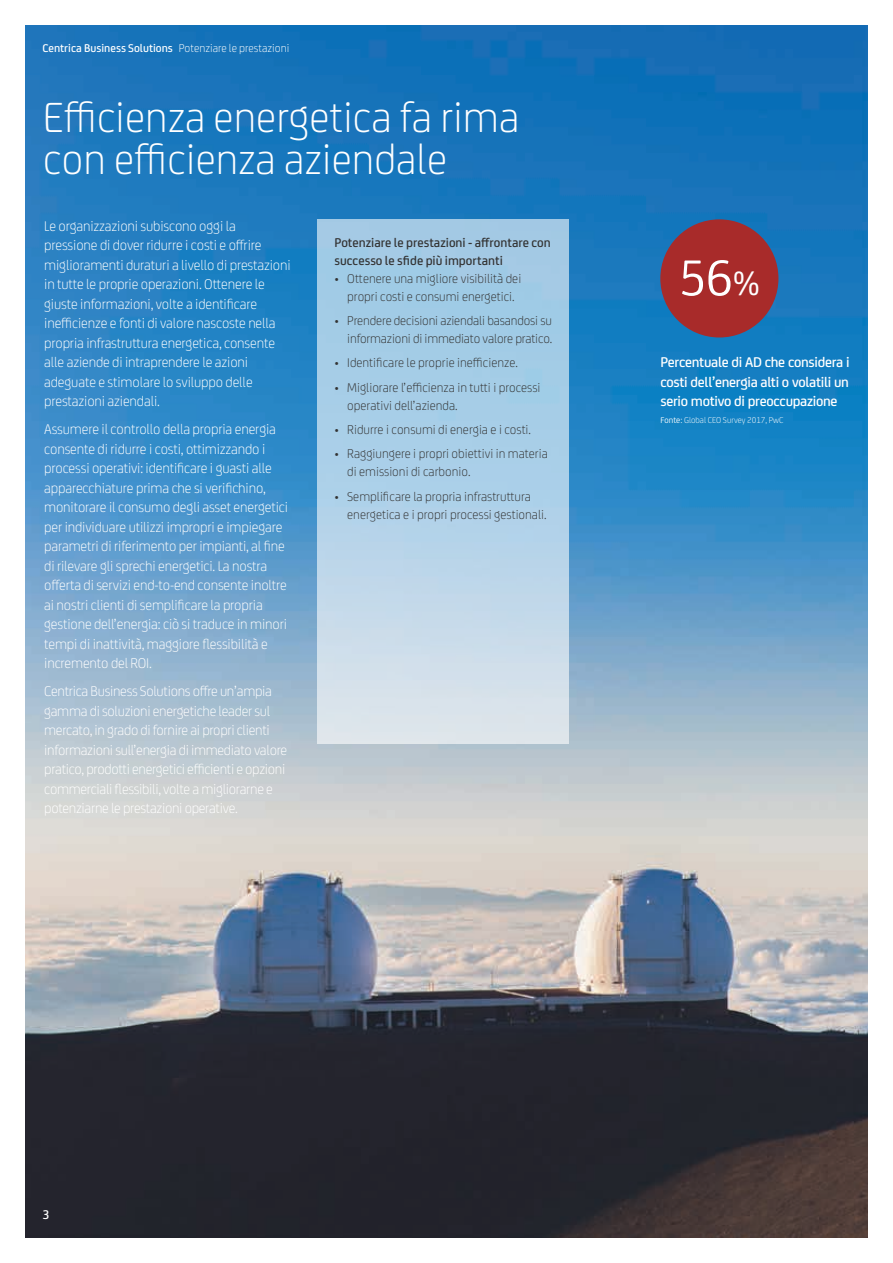
<style>
.page{position:relative;width:893px;height:1263px;background:#fff}
.page>*{position:absolute;margin:0;border:0;box-sizing:border-box;transform-origin:0 0}
.t1{font:54px "FS Joey Pro";color:#fff}
.t2{font:300 45px/42px "FS Joey Pro";color:#fff}
.t3{font:300 15px/19.5px "FS Joey Pro";letter-spacing:-.01em;color:#fff}
.t4{font:500 15px/19.5px "FS Joey Pro";letter-spacing:-.02em;color:#fff;text-align:justify}
.t5{font:300 13.5px/18px "FS Joey Pro";color:#333}
.t6{font:500 13.5px/18px "FS Joey Pro";color:#333}
.t7{font:500 13.5px "FS Joey Pro";color:#fff}
.t8{font:500 12px "FS Joey Pro";color:#fff}
.t9{font:300 9px "FS Joey Pro";color:#fff}
.s1{font-weight:300}
.s2{font-size:36px}
.s3{font-weight:400}
</style>
<div class="page">
<img style="left:26px;top:26px;width:842px;height:1211px">
<div style="left:660px;top:219px;width:118px;height:118px;background:#a82b2a;border-radius:50%"></div>
<div style="left:317px;top:219px;width:252px;height:525px;background:linear-gradient(to bottom,#94c5e5,#d5e1ec)"></div>
<p class="t8" style="left:43px;top:39px;width:248px">Centrica Business Solutions <span class="s1">Potenziare le prestazioni</span></p>
<h2 class="t2" style="left:43px;top:94px;width:478px">Efficienza energetica fa rima con efficienza aziendale</h2>
<p class="t3" style="left:44px;top:215px;width:248px">Le organizzazioni subiscono oggi la pressione di dover ridurre i costi e offrire miglioramenti duraturi a livello di prestazioni in tutte le proprie operazioni. Ottenere le giuste informazioni, volte a identificare inefficienze e fonti di valore nascoste nella propria infrastruttura energetica, consente alle aziende di intraprendere le azioni adeguate e stimolare lo sviluppo delle prestazioni aziendali.</p>
<p class="t3" style="left:44px;top:418px;width:245px">Assumere il controllo della propria energia consente di ridurre i costi, ottimizzando i processi operativi: identificare i guasti alle apparecchiature prima che si verifichino, monitorare il consumo degli asset energetici per individuare utilizzi impropri e impiegare parametri di riferimento per impianti, al fine di rilevare gli sprechi energetici. La nostra offerta di servizi end-to-end consente inoltre ai nostri clienti di semplificare la propria gestione dell’energia: ciò si traduce in minori tempi di inattività, maggiore flessibilità e incremento del ROI.</p>
<p class="t3" style="left:44px;top:680px;width:245px">Centrica Business Solutions offre un’ampia gamma di soluzioni energetiche leader sul mercato, in grado di fornire ai propri clienti informazioni sull’energia di immediato valore pratico, prodotti energetici efficienti e opzioni commerciali flessibili, volte a migliorarne e potenziarne le prestazioni operative.</p>
<p class="t6" style="left:334px;top:232px;width:218px">Potenziare le prestazioni - affrontare con successo le sfide più importanti</p>
<p class="t5" style="left:334px;top:268px;width:188px;text-align:center">• Ottenere una migliore visibilità dei propri costi e consumi energetici.</p>
<p class="t5" style="left:334px;top:311px;width:219px;text-align:right">• Prendere decisioni aziendali basandosi su informazioni di immediato valore pratico.</p>
<p class="t5" style="left:334px;top:353px;width:185px">• Identificare le proprie inefficienze.</p>
<p class="t5" style="left:347px;top:377px;width:195px;text-indent:-13px">• Migliorare l’efficienza in tutti i processi operativi dell’azienda.</p>
<p class="t5" style="left:334px;top:420px;width:198px">• Ridurre i consumi di energia e i costi.</p>
<p class="t5" style="left:347px;top:444px;width:202px;text-indent:-13px">• Raggiungere i propri obiettivi in materia di emissioni di carbonio.</p>
<p class="t5" style="left:347px;top:486px;width:201px;text-indent:-13px">• Semplificare la propria infrastruttura energetica e i propri processi gestionali.</p>
<h1 class="t1" style="left:678px;top:239px;width:84px">56<span class="s2">%</span></h1>
<p class="t4" style="left:660px;top:352px;width:191px">Percentuale di AD che considera i costi dell’energia alti o volatili un serio motivo di preoccupazione</p>
<p class="t9" style="left:661px;top:414px;width:124px"><span class="s3">Fonte:</span> Global CEO Survey 2017, PwC</p>
<p class="t7" style="left:43px;top:1205px;width:9px">3</p>
</div>
